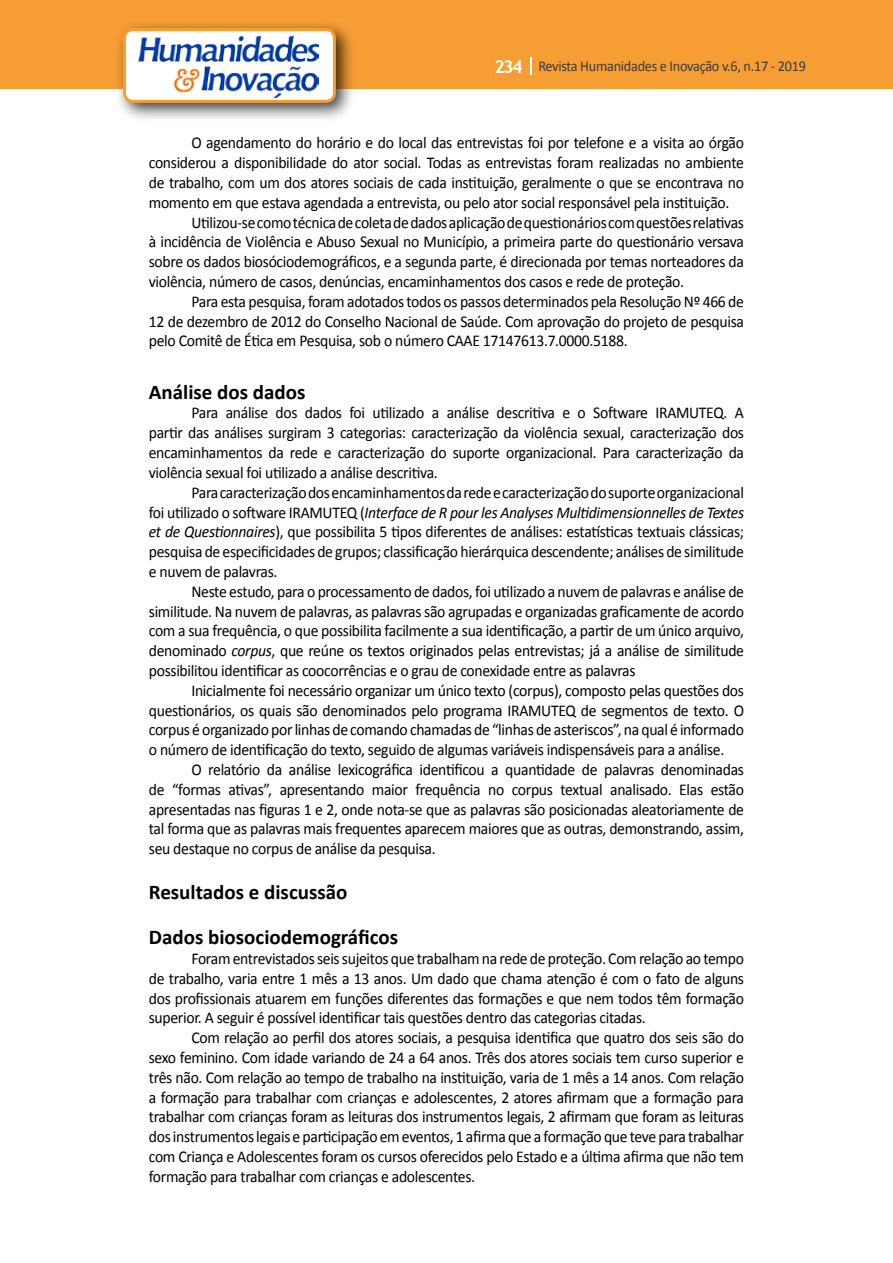
<style>
.page{position:relative;width:893px;height:1263px;background:#fff}
.page>*{position:absolute;margin:0;border:0;box-sizing:border-box;transform-origin:0 0}
.t1{font:700 21px/45px "Calibri";color:#000}
.t2{font:16.5px/19.8px "Calibri";letter-spacing:-.02em;color:#000;text-align:justify;scale:.95 1}
.t3{font:15px "Calibri";letter-spacing:-.02em;color:#3c3c3b;scale:.95 1}
.s1{font-family:"Trebuchet MS";font-weight:700;font-size:18px;color:#fff}
.s2{font-style:italic}
</style>
<div class="page">
<div style="left:0;top:0;width:893px;height:88px;background:#f69e34"></div>
<svg style="left:530px;top:57px;width:2px;height:18px"></svg>
<div style="left:115px;top:20px;width:241px;height:103px;background:#000;opacity:.75"></div>
<div style="left:125px;top:30px;width:209px;height:71px;background:#fff;border-radius:9px"></div>
<img style="left:138px;top:35px;width:181px;height:62px">
<div style="left:123px;top:28px;width:213px;height:75px;border:3px solid #f69e34;border-radius:9px"></div>
<p class="t3" style="left:495px;top:57px;width:329px"><span class="s1">234</span> Revista Humanidades e Inovação v.6, n.17 - 2019</p>
<p class="t2" style="left:191px;top:133px;width:583px">O agendamento do horário e do local das entrevistas foi por telefone e a visita ao órgão</p>
<p class="t2" style="left:149px;top:153px;width:628px">considerou a disponibilidade do ator social. Todas as entrevistas foram realizadas no ambiente</p>
<p class="t2" style="left:149px;top:173px;width:628px">de trabalho, com um dos atores sociais de cada instituição, geralmente o que se encontrava no</p>
<p class="t2" style="left:149px;top:193px;width:613px">momento em que estava agendada a entrevista, ou pelo ator social responsável pela instituição.</p>
<p class="t2" style="left:191px;top:212px;width:583px">Utilizou-se como técnica de coleta de dados aplicação de questionários com questões relativas</p>
<p class="t2" style="left:149px;top:232px;width:628px">à incidência de Violência e Abuso Sexual no Município, a primeira parte do questionário versava</p>
<p class="t2" style="left:149px;top:252px;width:628px">sobre os dados biosóciodemográficos, e a segunda parte, é direcionada por temas norteadores da</p>
<p class="t2" style="left:149px;top:272px;width:565px">violência, número de casos, denúncias, encaminhamentos dos casos e rede de proteção.</p>
<p class="t2" style="left:191px;top:292px;width:583px">Para esta pesquisa, foram adotados todos os passos determinados pela Resolução Nº 466 de</p>
<p class="t2" style="left:149px;top:311px;width:628px">12 de dezembro de 2012 do Conselho Nacional de Saúde. Com aprovação do projeto de pesquisa</p>
<p class="t2" style="left:149px;top:331px;width:505px">pelo Comitê de Ética em Pesquisa, sob o número CAAE 17147613.7.0000.5188.</p>
<p class="t1" style="left:149px;top:369px;width:158px">Análise dos dados</p>
<p class="t2" style="left:149px;top:403px;width:628px;text-indent:43px">Para análise dos dados foi utilizado a análise descritiva e o Software IRAMUTEQ. A partir das análises surgiram 3 categorias: caracterização da violência sexual, caracterização dos encaminhamentos da rede e caracterização do suporte organizacional. Para caracterização da violência sexual foi utilizado a análise descritiva.</p>
<p class="t2" style="left:149px;top:482px;width:628px;text-indent:43px">Para caracterização dos encaminhamentos da rede e caracterização do suporte organizacional foi utilizado o software IRAMUTEQ (<span class="s2">Interface de R pour les Analyses Multidimensionnelles de Textes et de Questionnaires</span>), que possibilita 5 tipos diferentes de análises: estatísticas textuais clássicas; pesquisa de especificidades de grupos; classificação hierárquica descendente; análises de similitude e nuvem de palavras.</p>
<p class="t2" style="left:149px;top:581px;width:628px;text-indent:43px">Neste estudo, para o processamento de dados, foi utilizado a nuvem de palavras e análise de similitude. Na nuvem de palavras, as palavras são agrupadas e organizadas graficamente de acordo com a sua frequência, o que possibilita facilmente a sua identificação, a partir de um único arquivo, denominado <span class="s2">corpus</span>, que reúne os textos originados pelas entrevistas; já a análise de similitude possibilitou identificar as coocorrências e o grau de conexidade entre as palavras</p>
<p class="t2" style="left:149px;top:680px;width:628px;text-indent:43px">Inicialmente foi necessário organizar um único texto (corpus), composto pelas questões dos questionários, os quais são denominados pelo programa IRAMUTEQ de segmentos de texto. O corpus é organizado por linhas de comando chamadas de “linhas de asteriscos”, na qual é informado o número de identificação do texto, seguido de algumas variáveis indispensáveis para a análise.</p>
<p class="t2" style="left:149px;top:760px;width:628px;text-indent:43px">O relatório da análise lexicográfica identificou a quantidade de palavras denominadas de “formas ativas”, apresentando maior frequência no corpus textual analisado. Elas estão apresentadas nas figuras 1 e 2, onde nota-se que as palavras são posicionadas aleatoriamente de tal forma que as palavras mais frequentes aparecem maiores que as outras, demonstrando, assim, seu destaque no corpus de análise da pesquisa.</p>
<p class="t1" style="left:149px;top:869px;width:251px">Resultados e discussão<br>Dados biosociodemográficos</p>
<p class="t2" style="left:149px;top:949px;width:628px;text-indent:43px">Foram entrevistados seis sujeitos que trabalham na rede de proteção. Com relação ao tempo de trabalho, varia entre 1 mês a 13 anos. Um dado que chama atenção é com o fato de alguns dos profissionais atuarem em funções diferentes das formações e que nem todos têm formação superior. A seguir é possível identificar tais questões dentro das categorias citadas.</p>
<p class="t2" style="left:149px;top:1028px;width:628px;text-indent:43px">Com relação ao perfil dos atores sociais, a pesquisa identifica que quatro dos seis são do sexo feminino. Com idade variando de 24 a 64 anos. Três dos atores sociais tem curso superior e três não. Com relação ao tempo de trabalho na instituição, varia de 1 mês a 14 anos. Com relação a formação para trabalhar com crianças e adolescentes, 2 atores afirmam que a formação para trabalhar com crianças foram as leituras dos instrumentos legais, 2 afirmam que foram as leituras dos instrumentos legais e participação em eventos, 1 afirma que a formação que teve para trabalhar com Criança e Adolescentes foram os cursos oferecidos pelo Estado e a última afirma que não tem formação para trabalhar com crianças e adolescentes.</p>
</div>
